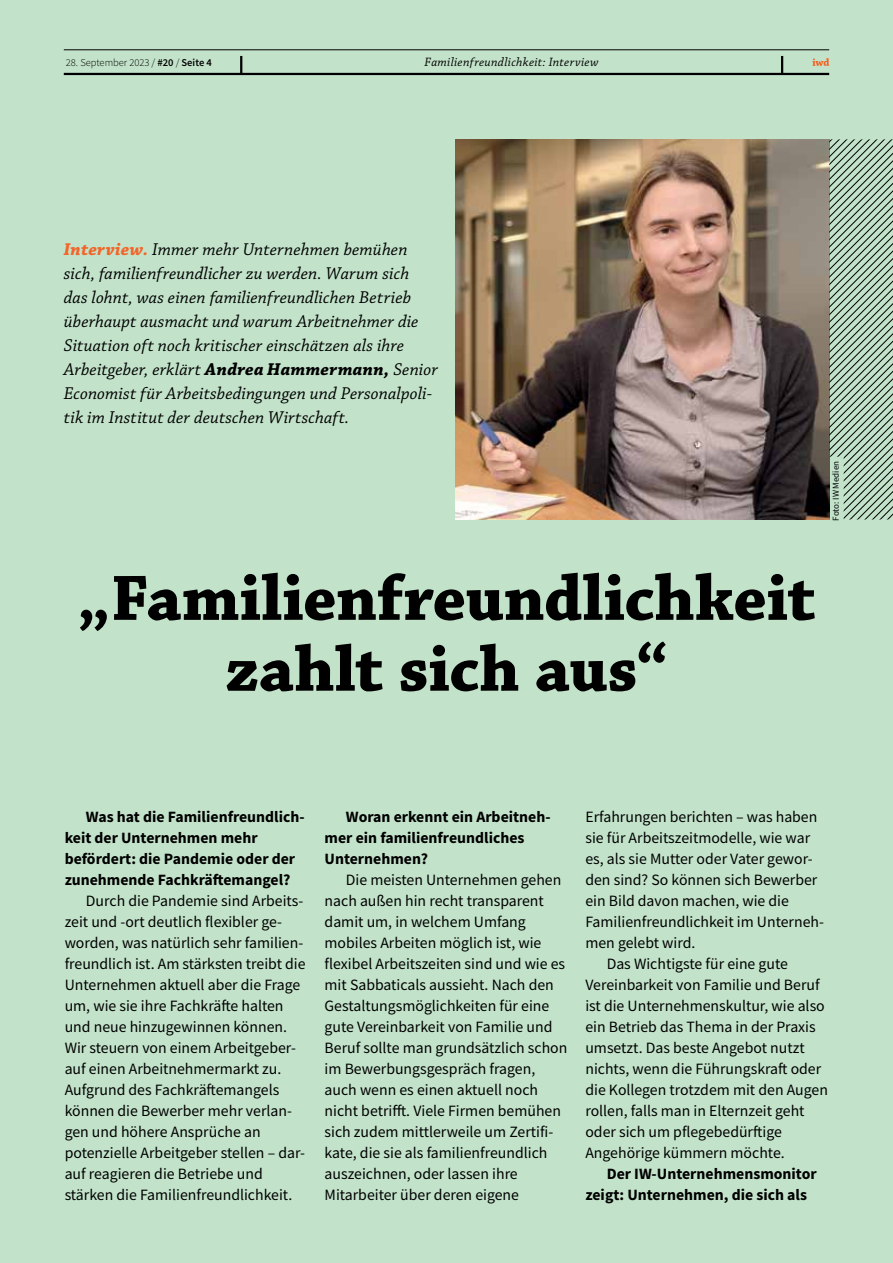
<style>
.page{position:relative;width:893px;height:1263px;background:#c2e3ca}
.page>*{position:absolute;margin:0;border:0;box-sizing:border-box;transform-origin:0 0}
.t1{font:700 67.5px/70.8px "Chaparral Pro";letter-spacing:-.005em;color:#000;text-align:center}
.t2{font:italic 18px/24px "Chaparral Pro";letter-spacing:.005em;color:#000}
.t3{font:15.75px/21px "Source Sans Pro";color:#000}
.t4{font:700 15.75px/21px "Source Sans Pro";color:#000}
.t5{font:italic 12.75px "Chaparral Pro";letter-spacing:.025em;color:#000}
.t6{font:300 10.5px "Source Sans Pro";color:#000}
.t7{font:9px "Source Sans Pro";color:#000}
.s1{font-weight:600}
.s2{font-weight:700;color:#f26529}
.s3{font-weight:700}
</style>
<div class="page">
<hr style="left:64px;top:50px;width:765px;height:1px;background:#000">
<hr style="left:64px;top:73px;width:765px;height:2px;background:#000">
<svg style="left:240px;top:56px;width:2px;height:17px"></svg>
<svg style="left:781px;top:56px;width:2px;height:17px"></svg>
<svg style="left:812px;top:58px;width:17px;height:8px"></svg>
<img style="left:455px;top:139px;width:374px;height:380px">
<svg style="left:829px;top:139px;width:64px;height:380px"></svg>
<p class="t6" style="left:66px;top:56px;width:147px">28. September 2023 / <span class="s1">#20</span> / <span class="s1">Seite 4</span></p>
<p class="t5" style="left:425px;top:55px;width:176px">Familienfreundlichkeit: Interview</p>
<p class="t2" style="left:64px;top:238px;width:376px"><span class="s2">Interview.</span> Immer mehr Unternehmen bemühen sich, familienfreundlicher zu werden. Warum sich<br>das lohnt, was einen familienfreundlichen Betrieb überhaupt ausmacht und warum Arbeitnehmer die Situation oft noch kritischer einschätzen als ihre Arbeitgeber, erklärt <span class="s3">Andrea Hammermann,</span> Senior Economist für Arbeitsbedingungen und Personalpoli&shy;tik im Institut der deutschen Wirtschaft.</p>
<p class="t7" style="left:830px;top:521px;width:61px;rotate:-90deg">Foto: IW Medien</p>
<h1 class="t1" style="left:77px;top:566px;width:740px">„Familienfreundlichkeit zahlt sich aus“</h1>
<p class="t4" style="left:65px;top:806px;width:242px;text-indent:21px">Was hat die Familienfreundlich&shy;keit der Unternehmen mehr befördert: die Pandemie oder der zunehmende Fachkräftemangel?</p>
<p class="t3" style="left:65px;top:890px;width:242px;text-indent:21px">Durch die Pandemie sind Arbeits&shy;zeit und -ort deutlich flexibler ge&shy;worden, was natürlich sehr familien&shy;freundlich ist. Am stärksten treibt die Unternehmen aktuell aber die Frage um, wie sie ihre Fachkräfte halten und neue hinzugewinnen können.<br>Wir steuern von einem Arbeitgeber&shy;auf einen Arbeitnehmermarkt zu.<br>Aufgrund des Fachkräftemangels können die Bewerber mehr verlan&shy;gen und höhere Ansprüche an potenzielle Arbeitgeber stellen – dar&shy;auf reagieren die Betriebe und stärken die Familienfreundlichkeit.</p>
<p class="t4" style="left:325px;top:806px;width:227px;text-indent:21px">Woran erkennt ein Arbeitneh&shy;mer ein familienfreundliches<br>Unternehmen?</p>
<p class="t3" style="left:325px;top:869px;width:244px;text-indent:21px">Die meisten Unternehmen gehen nach außen hin recht transparent damit um, in welchem Umfang mobiles Arbeiten möglich ist, wie flexibel Arbeitszeiten sind und wie es mit Sabbaticals aussieht. Nach den Gestaltungsmöglichkeiten für eine gute Vereinbarkeit von Familie und Beruf sollte man grundsätzlich schon im Bewerbungsgespräch fragen, auch wenn es einen aktuell noch nicht betrifft. Viele Firmen bemühen sich zudem mittlerweile um Zertifi&shy;kate, die sie als familienfreundlich auszeichnen, oder lassen ihre Mitarbeiter über deren eigene</p>
<p class="t3" style="left:585px;top:806px;width:233px">Erfahrungen berichten – was haben</p>
<p class="t3" style="left:585px;top:827px;width:226px">sie für Arbeitszeitmodelle, wie war</p>
<p class="t3" style="left:585px;top:848px;width:229px">es, als sie Mutter oder Vater gewor-</p>
<p class="t3" style="left:585px;top:869px;width:233px">den sind? So können sich Bewerber</p>
<p class="t3" style="left:585px;top:890px;width:205px">ein Bild davon machen, wie die</p>
<p class="t3" style="left:585px;top:911px;width:240px">Familienfreundlichkeit im Unterneh-</p>
<p class="t3" style="left:585px;top:932px;width:112px">men gelebt wird.</p>
<p class="t3" style="left:607px;top:953px;width:183px">Das Wichtigste für eine gute</p>
<p class="t3" style="left:585px;top:974px;width:236px">Vereinbarkeit von Familie und Beruf</p>
<p class="t3" style="left:585px;top:995px;width:241px">ist die Unternehmenskultur, wie also</p>
<p class="t3" style="left:585px;top:1016px;width:232px">ein Betrieb das Thema in der Praxis</p>
<p class="t3" style="left:585px;top:1037px;width:221px">umsetzt. Das beste Angebot nutzt</p>
<p class="t3" style="left:585px;top:1058px;width:237px">nichts, wenn die Führungskraft oder</p>
<p class="t3" style="left:585px;top:1079px;width:244px">die Kollegen trotzdem mit den Augen</p>
<p class="t3" style="left:585px;top:1100px;width:221px">rollen, falls man in Elternzeit geht</p>
<p class="t3" style="left:585px;top:1121px;width:198px">oder sich um pflegebedürftige</p>
<p class="t3" style="left:585px;top:1142px;width:201px">Angehörige kümmern möchte.</p>
<p class="t4" style="left:585px;top:1163px;width:233px;text-indent:21px">Der IW-Unternehmensmonitor zeigt: Unternehmen, die sich als</p>
</div>
